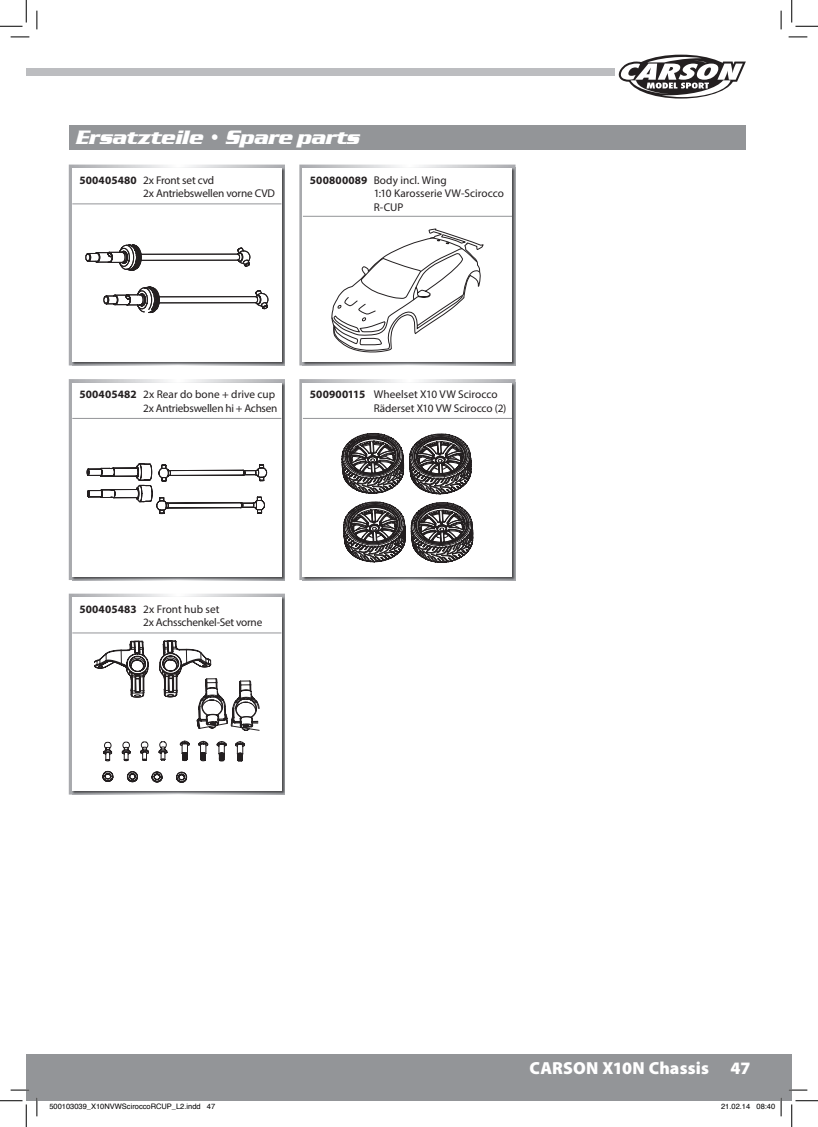
<style>
.page{position:relative;width:818px;height:1127px;background:#fff}
.page>*{position:absolute;margin:0;border:0;box-sizing:border-box;transform-origin:0 0}
.t1{font:italic 20px "Serpentine Becker";letter-spacing:-.005em;color:#fff}
.t2{font:900 17.5px "Myriad Pro";letter-spacing:.01em;color:#fff}
.t3{font:11.25px/13.5px "Myriad Pro";letter-spacing:-.005em;color:#231f20}
.t4{font:7.5px "Helvetica";color:#000}
.s1{font-weight:700}
</style>
<div class="page">
<div style="left:26px;top:1054px;width:766px;height:46px;background:#939598"></div>
<div style="left:26px;top:69px;width:588px;height:7px;background:#bcbdc0"></div>
<svg style="left:618px;top:57px;width:128px;height:40px"></svg>
<div style="left:69px;top:125px;width:677px;height:25px;background:#939598"></div>
<svg style="left:69px;top:379px;width:216px;height:201px"></svg>
<svg style="left:69px;top:593px;width:216px;height:201px"></svg>
<img style="left:72px;top:382px;width:213px;height:198px">
<div style="left:72px;top:382px;width:209px;height:194px;background:#fff"></div>
<img style="left:72px;top:597px;width:213px;height:197px">
<div style="left:72px;top:597px;width:209px;height:193px;background:#fff"></div>
<hr style="left:72px;top:418px;width:209px;height:1px;background:#939598">
<hr style="left:72px;top:632px;width:209px;height:1px;background:#939598">
<svg style="left:299px;top:164px;width:216px;height:201px"></svg>
<img style="left:303px;top:168px;width:212px;height:197px">
<div style="left:303px;top:168px;width:209px;height:194px;background:#fff"></div>
<hr style="left:303px;top:216px;width:209px;height:1px;background:#939598">
<svg style="left:69px;top:164px;width:216px;height:201px"></svg>
<img style="left:72px;top:168px;width:213px;height:197px">
<div style="left:72px;top:168px;width:209px;height:194px;background:#fff"></div>
<hr style="left:72px;top:203px;width:209px;height:1px;background:#939598">
<svg style="left:299px;top:379px;width:216px;height:201px"></svg>
<img style="left:303px;top:382px;width:212px;height:198px">
<div style="left:303px;top:382px;width:209px;height:194px;background:#fff"></div>
<hr style="left:303px;top:418px;width:209px;height:1px;background:#939598">
<svg style="left:87px;top:463px;width:180px;height:51px"></svg>
<svg style="left:85px;top:244px;width:183px;height:69px"></svg>
<svg style="left:94px;top:640px;width:165px;height:142px"></svg>
<svg style="left:332px;top:229px;width:151px;height:124px"></svg>
<svg style="left:342px;top:433px;width:131px;height:129px"></svg>
<svg style="left:11px;top:36px;width:18px;height:2px"></svg>
<svg style="left:788px;top:36px;width:19px;height:2px"></svg>
<svg style="left:11px;top:1089px;width:18px;height:1px"></svg>
<svg style="left:789px;top:1089px;width:18px;height:1px"></svg>
<svg style="left:36px;top:11px;width:2px;height:18px"></svg>
<svg style="left:36px;top:1097px;width:2px;height:18px"></svg>
<svg style="left:780px;top:11px;width:2px;height:18px"></svg>
<svg style="left:0;top:0;width:27px;height:27px"></svg>
<svg style="left:0;top:1100px;width:27px;height:26px"></svg>
<svg style="left:791px;top:0;width:27px;height:27px"></svg>
<svg style="left:791px;top:1100px;width:27px;height:26px"></svg>
<svg style="left:756px;top:1098px;width:26px;height:17px"></svg>
<h1 class="t1" style="left:76px;top:126px;width:285px">Ersatzteile • Spare parts</h1>
<p class="t3" style="left:143px;top:173px;width:133px;text-indent:-64px"><span class="s1">500405480</span> 2x Front set cvd<br>2x Antriebswellen vorne CVD</p>
<p class="t3" style="left:374px;top:173px;width:132px;text-indent:-64px"><span class="s1">500800089</span> Body incl. Wing<br>1:10 Karosserie VW-Scirocco<br>R-CUP</p>
<p class="t3" style="left:79px;top:387px;width:200px;text-align:right"><span class="s1">500405482</span> 2x Rear do bone + drive cup<br>2x Antriebswellen hi + Achsen</p>
<p class="t3" style="left:374px;top:387px;width:134px;text-indent:-64px"><span class="s1">500900115</span> Wheelset X10 VW Scirocco<br>Räderset X10 VW Scirocco (2)</p>
<p class="t3" style="left:143px;top:602px;width:121px;text-indent:-64px"><span class="s1">500405483</span> 2x Front hub set<br>2x Achsschenkel-Set vorne</p>
<h2 class="t2" style="left:530px;top:1056px;width:222px">CARSON X10N Chassis 47</h2>
<p class="t4" style="left:49px;top:1100px;width:167px">500103039_X10NVWSciroccoRCUP_L2.indd 47</p>
<p class="t4" style="left:721px;top:1100px;width:56px">21.02.14 08:40</p>
</div>
